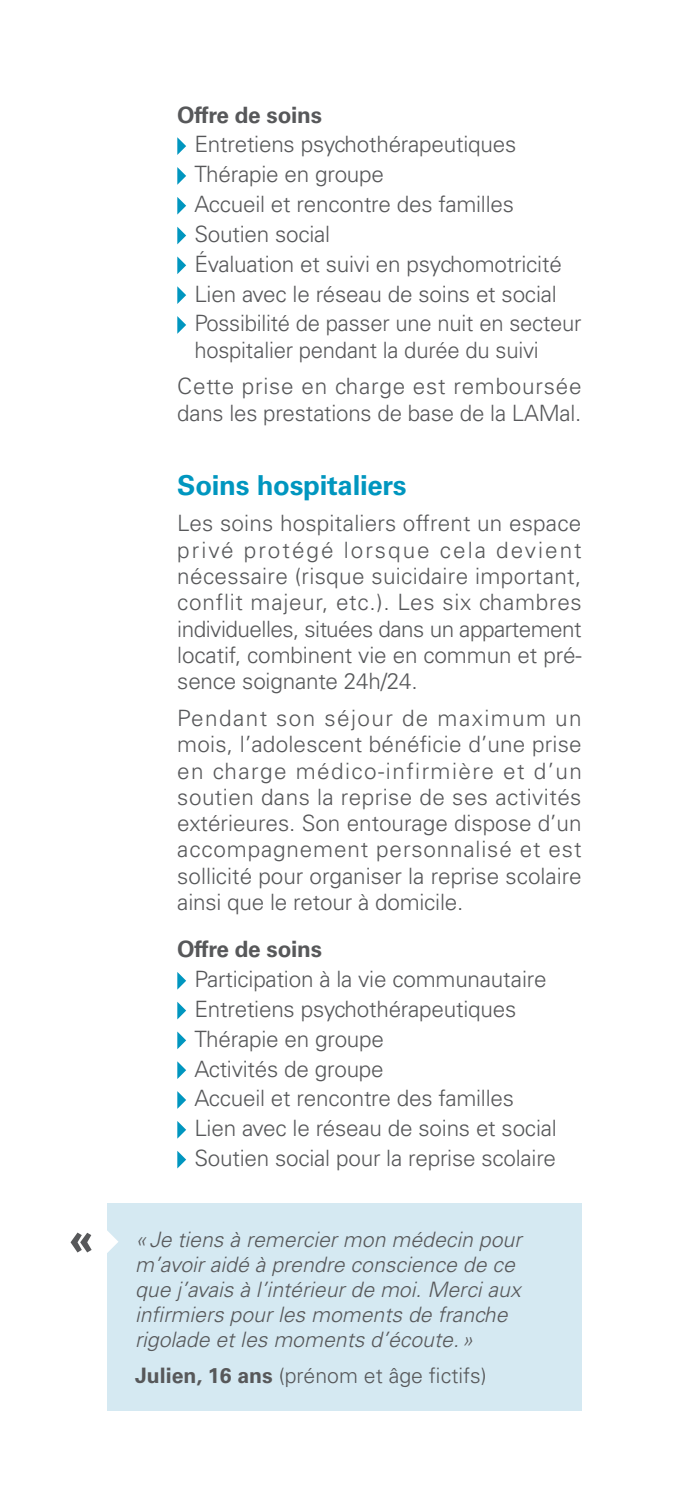
<style>
.page{position:relative;width:688px;height:1489px;background:#fff}
.page>*{position:absolute;margin:0;border:0;box-sizing:border-box;transform-origin:0 0}
.t1{font:700 27.5px "Univers LT Std";letter-spacing:-.01em;color:#0096bf}
.t2{font:300 22.5px/26.2px "Univers LT Std";letter-spacing:-.01em;color:#57585a}
.t3{font:700 22.5px "Univers LT Std";letter-spacing:-.01em;color:#57585a}
.t4{font:italic 300 21.25px/25px "Univers LT Std";color:#57585a}
.t5{font:300 21.25px "Univers LT Std";color:#57585a}
.s1{font-weight:700}
</style>
<div class="page">
<svg style="left:177px;top:137px;width:9px;height:18px"></svg>
<svg style="left:177px;top:167px;width:9px;height:18px"></svg>
<svg style="left:177px;top:197px;width:9px;height:17px"></svg>
<svg style="left:177px;top:227px;width:9px;height:17px"></svg>
<svg style="left:177px;top:256px;width:9px;height:18px"></svg>
<svg style="left:177px;top:286px;width:9px;height:18px"></svg>
<svg style="left:177px;top:316px;width:9px;height:18px"></svg>
<svg style="left:177px;top:972px;width:9px;height:17px"></svg>
<svg style="left:177px;top:1002px;width:9px;height:17px"></svg>
<svg style="left:177px;top:1031px;width:9px;height:18px"></svg>
<svg style="left:177px;top:1061px;width:9px;height:17px"></svg>
<svg style="left:177px;top:1091px;width:9px;height:17px"></svg>
<svg style="left:177px;top:1121px;width:9px;height:17px"></svg>
<svg style="left:177px;top:1151px;width:9px;height:17px"></svg>
<div style="left:107px;top:1203px;width:474px;height:207px;background:#d5e9f2"></div>
<svg style="left:70px;top:1230px;width:48px;height:23px"></svg>
<p class="t3" style="left:177px;top:101px;width:146px">Offre de soins</p>
<p class="t2" style="left:194px;top:130px;width:388px;line-height:29.8px">Entretiens psychothérapeutiques<br>Thérapie en groupe<br>Accueil et rencontre des familles<br>Soutien social<br>Évaluation et suivi en psychomotricité<br>Lien avec le réseau de soins et social<br>Possibilité de passer une nuit en secteur</p>
<p class="t2" style="left:177px;top:331px;width:405px;line-height:36.8px;text-indent:17px">hospitalier pendant la durée du suivi<br>Cette prise en charge est remboursée</p>
<p class="t2" style="left:177px;top:399px;width:405px">dans les prestations de base de la LAMal.</p>
<p class="t1" style="left:177px;top:468px;width:231px">Soins hospitaliers</p>
<p class="t2" style="left:177px;top:510px;width:406px;text-align:justify">Les soins hospitaliers offrent un espace privé protégé lorsque cela devient nécessaire (risque suicidaire important, conflit majeur, etc.). Les six chambres individuelles, situées dans un appartement locatif, combinent vie en commun et pré&shy;sence soignante 24h/24.</p>
<p class="t2" style="left:177px;top:705px;width:406px;text-align:justify">Pendant son séjour de maximum un mois, l’adolescent bénéficie d’une prise en charge médico-infirmière et d’un soutien dans la reprise de ses activités extérieures. Son entourage dispose d’un accompagnement personnalisé et est sollicité pour organiser la reprise scolaire ainsi que le retour à domicile.</p>
<p class="t3" style="left:177px;top:936px;width:146px">Offre de soins</p>
<p class="t2" style="left:194px;top:964px;width:364px;line-height:29.8px">Participation à la vie communautaire<br>Entretiens psychothérapeutiques<br>Thérapie en groupe<br>Activités de groupe<br>Accueil et rencontre des familles<br>Lien avec le réseau de soins et social<br>Soutien social pour la reprise scolaire</p>
<p class="t4" style="left:135px;top:1227px;width:388px">«Je tiens à remercier mon médecin pour m’avoir aidé à prendre conscience de ce que j’avais à l’intérieur de moi. Merci aux infirmiers pour les moments de franche rigolade et les moments d’écoute.»</p>
<p class="t5" style="left:135px;top:1362px;width:353px"><span class="s1">Julien, 16 ans</span> (prénom et âge fictifs)</p>
</div>
